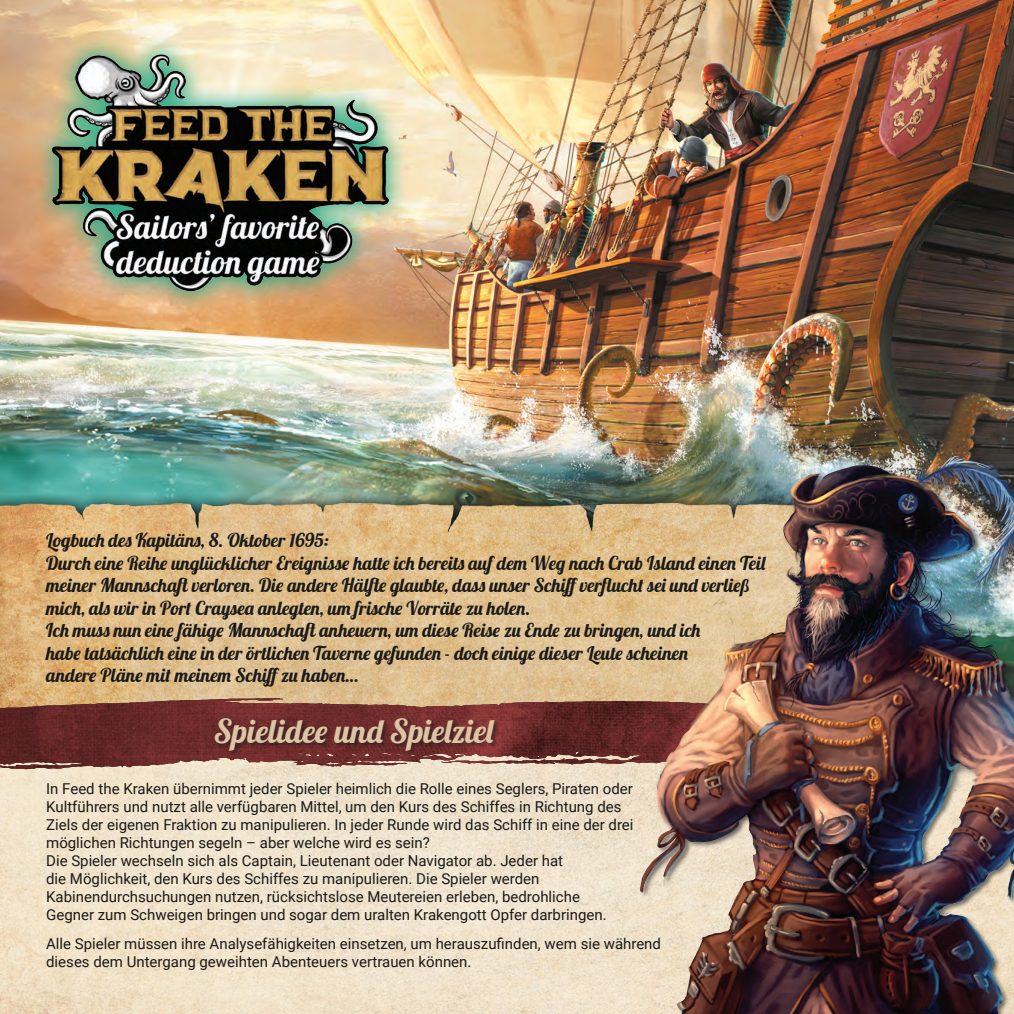
<style>
.page{position:relative;width:1014px;height:1014px;background:#fff}
.page>*{position:absolute;margin:0;border:0;box-sizing:border-box;transform-origin:0 0}
.t1{font:32.5px "Lobster";color:#dbc5a5}
.t2{font:18.75px/22.5px "Lobster";color:#1a1a19}
.t3{font:15px/18px "Roboto";color:#1a1a19}
</style>
<div class="page">
<img style="left:0;top:0;width:1013px;height:491px">
<img style="left:0;top:503px;width:611px;height:195px">
<img style="left:0;top:769px;width:611px;height:244px">
<svg style="left:32px;top:34px;width:377px;height:278px;background:#e2bb8f"></svg>
<img style="left:46px;top:46px;width:360px;height:257px">
<svg style="left:0;top:698px;width:611px;height:71px;background:#916156"></svg>
<img style="left:0;top:698px;width:262px;height:66px">
<div style="left:213px;top:717px;width:288px;height:40px;background:#1a1a19;opacity:.6"></div>
<img style="left:611px;top:404px;width:402px;height:609px">
<p class="t2" style="left:46px;top:531px;width:721px">Logbuch des Kapitäns, 8. Oktober 1695:<br>Durch eine Reihe unglücklicher Ereignisse hatte ich bereits auf dem Weg nach Crab Island einen Teil meiner Mannschaft verloren. Die andere Hälfte glaubte, dass unser Schiffverflucht sei und verließ mich, als wir in Port Craysea anlegten, um frische Vorräte zu holen.<br>Ich muss nun eine fähige Mannschaft anheuern, um diese Reise zu Ende zu bringen, und ich<br>habe tatsächlich eine in der örtlichen Taverne gefunden - doch einige dieser Leute scheinen<br>andere Pläne mit meinem Schiffzu haben…</p>
<h1 class="t1" style="left:214px;top:710px;width:283px">Spielidee und Spielziel</h1>
<p class="t3" style="left:46px;top:779px;width:589px">In Feed the Kraken übernimmt jeder Spieler heimlich die Rolle eines Seglers, Piraten oder Kultführers und nutzt alle verfügbaren Mittel, um den Kurs des Schiffes in Richtung des Ziels der eigenen Fraktion zu manipulieren. In jeder Runde wird das Schiff in eine der drei möglichen Richtungen segeln – aber welche wird es sein?<br>Die Spieler wechseln sich als Captain, Lieutenant oder Navigator ab. Jeder hat<br>die Möglichkeit, den Kurs des Schiffes zu manipulieren. Die Spieler werden Kabinendurchsuchungen nutzen, rücksichtslose Meutereien erleben, bedrohliche<br>Gegner zum Schweigen bringen und sogar dem uralten Krakengott Opfer darbringen.</p>
<p class="t3" style="left:46px;top:934px;width:616px">Alle Spieler müssen ihre Analysefähigkeiten einsetzen, um herauszufinden, wem sie während dieses dem Untergang geweihten Abenteuers vertrauen können.</p>
</div>
